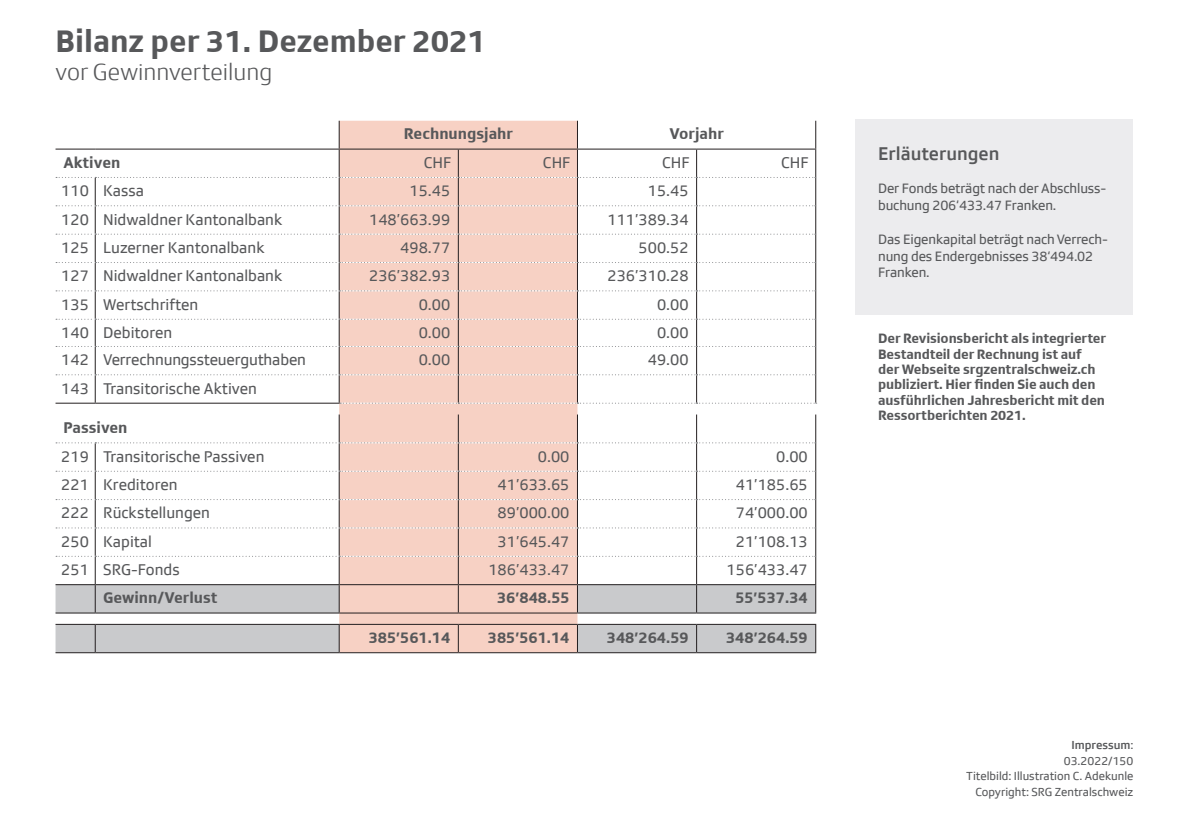
<style>
.page{position:relative;width:1189px;height:837px;background:#fff}
.page>*{position:absolute;margin:0;border:0;box-sizing:border-box;transform-origin:0 0}
.t1{font:700 32px "SRGSSR Type";color:#57585a}
.t2{font:300 24px "SRGSSR Type";color:#57585a}
.t3{font:500 19px "SRGSSR Type";color:#57585a}
.t4{font:16px "SRGSSR Type";color:#57585a}
.t5{font:700 16px "SRGSSR Type";color:#57585a}
.t6{font:700 14px/15.4px "SRGSSR Type";letter-spacing:-.01em;color:#57585a}
.t7{font:14px/16.8px "SRGSSR Type";letter-spacing:-.01em;color:#57585a}
.t8{font:12px/15.4px "SRGSSR Type";color:#57585a;text-align:right}
.t9{font:500 12px "SRGSSR Type";color:#57585a}
.s1{font-weight:400}
</style>
<div class="page">
<div style="left:855px;top:119px;width:278px;height:196px;background:#ececee"></div>
<svg style="left:55px;top:585px;width:760px;height:67px;fill:#c9cacc"></svg>
<svg style="left:95px;top:625px;width:1px;height:27px"></svg>
<svg style="left:338px;top:625px;width:1px;height:27px"></svg>
<svg style="left:458px;top:625px;width:1px;height:27px"></svg>
<svg style="left:577px;top:625px;width:1px;height:27px"></svg>
<svg style="left:696px;top:625px;width:1px;height:27px"></svg>
<svg style="left:815px;top:625px;width:1px;height:27px"></svg>
<hr style="left:55px;top:149px;width:40px;height:1px;background:#231f20">
<hr style="left:55px;top:403px;width:40px;height:1px;background:#231f20">
<hr style="left:55px;top:624px;width:40px;height:1px;background:#231f20">
<hr style="left:95px;top:624px;width:244px;height:1px;background:#231f20">
<hr style="left:339px;top:624px;width:119px;height:1px;background:#231f20">
<hr style="left:458px;top:624px;width:119px;height:1px;background:#231f20">
<hr style="left:577px;top:624px;width:119px;height:1px;background:#231f20">
<hr style="left:696px;top:624px;width:120px;height:1px;background:#231f20">
<hr style="left:55px;top:652px;width:40px;height:1px;background:#231f20">
<hr style="left:95px;top:652px;width:244px;height:1px;background:#231f20">
<hr style="left:339px;top:652px;width:119px;height:1px;background:#231f20">
<hr style="left:458px;top:652px;width:119px;height:1px;background:#231f20">
<hr style="left:577px;top:652px;width:119px;height:1px;background:#231f20">
<hr style="left:696px;top:652px;width:120px;height:1px;background:#231f20">
<hr style="left:55px;top:612px;width:40px;height:1px;background:#231f20">
<hr style="left:95px;top:612px;width:244px;height:1px;background:#231f20">
<hr style="left:339px;top:612px;width:119px;height:1px;background:#231f20">
<hr style="left:458px;top:612px;width:119px;height:1px;background:#231f20">
<hr style="left:577px;top:612px;width:119px;height:1px;background:#231f20">
<hr style="left:696px;top:612px;width:120px;height:1px;background:#231f20">
<svg style="left:56px;top:414px;width:760px;height:198px"></svg>
<hr style="left:55px;top:584px;width:40px;height:1px;background:#231f20">
<hr style="left:95px;top:584px;width:244px;height:1px;background:#231f20">
<hr style="left:339px;top:584px;width:119px;height:1px;background:#231f20">
<hr style="left:458px;top:584px;width:119px;height:1px;background:#231f20">
<hr style="left:577px;top:584px;width:119px;height:1px;background:#231f20">
<hr style="left:696px;top:584px;width:120px;height:1px;background:#231f20">
<svg style="left:56px;top:121px;width:760px;height:283px"></svg>
<p class="t1" style="left:55px;top:22px;width:432px">Bilanz per 31. Dezember 2021</p>
<p class="t2" style="left:55px;top:58px;width:218px">vor Gewinnverteilung</p>
<p class="t5" style="left:404px;top:124px;width:111px">Rechnungsjahr</p>
<p class="t5" style="left:669px;top:124px;width:56px">Vorjahr</p>
<p class="t5" style="left:63px;top:153px;width:58px">Aktiven</p>
<p class="t4" style="left:424px;top:153px;width:29px">CHF</p>
<p class="t4" style="left:543px;top:153px;width:29px">CHF</p>
<p class="t4" style="left:662px;top:153px;width:29px">CHF</p>
<p class="t4" style="left:781px;top:153px;width:29px">CHF</p>
<p class="t4" style="left:61px;top:182px;width:29px">110</p>
<p class="t4" style="left:103px;top:182px;width:42px">Kassa</p>
<p class="t4" style="left:409px;top:182px;width:42px">15.45</p>
<p class="t4" style="left:647px;top:182px;width:42px">15.45</p>
<p class="t4" style="left:61px;top:210px;width:29px">120</p>
<p class="t4" style="left:103px;top:210px;width:181px">Nidwaldner Kantonalbank</p>
<p class="t4" style="left:369px;top:210px;width:83px">148’663.99</p>
<p class="t4" style="left:607px;top:210px;width:83px">111’389.34</p>
<p class="t4" style="left:61px;top:238px;width:29px">125</p>
<p class="t4" style="left:103px;top:238px;width:163px">Luzerner Kantonalbank</p>
<p class="t4" style="left:400px;top:238px;width:52px">498.77</p>
<p class="t4" style="left:638px;top:238px;width:52px">500.52</p>
<p class="t4" style="left:61px;top:267px;width:29px">127</p>
<p class="t4" style="left:103px;top:267px;width:181px">Nidwaldner Kantonalbank</p>
<p class="t4" style="left:369px;top:267px;width:83px">236’382.93</p>
<p class="t4" style="left:607px;top:267px;width:83px">236’310.28</p>
<p class="t4" style="left:61px;top:295px;width:29px">135</p>
<p class="t4" style="left:103px;top:295px;width:97px">Wertschriften</p>
<p class="t4" style="left:418px;top:295px;width:33px">0.00</p>
<p class="t4" style="left:657px;top:295px;width:33px">0.00</p>
<p class="t4" style="left:61px;top:323px;width:29px">140</p>
<p class="t4" style="left:103px;top:323px;width:71px">Debitoren</p>
<p class="t4" style="left:418px;top:323px;width:33px">0.00</p>
<p class="t4" style="left:657px;top:323px;width:33px">0.00</p>
<p class="t4" style="left:61px;top:351px;width:29px">142</p>
<p class="t4" style="left:103px;top:351px;width:204px">Verrechnungssteuerguthaben</p>
<p class="t4" style="left:418px;top:351px;width:33px">0.00</p>
<p class="t4" style="left:647px;top:351px;width:42px">49.00</p>
<p class="t4" style="left:61px;top:379px;width:29px">143</p>
<p class="t4" style="left:103px;top:379px;width:155px">Transitorische Aktiven</p>
<p class="t5" style="left:63px;top:418px;width:66px">Passiven</p>
<p class="t4" style="left:61px;top:447px;width:29px">219</p>
<p class="t4" style="left:103px;top:447px;width:163px">Transitorische Passiven</p>
<p class="t4" style="left:538px;top:447px;width:33px">0.00</p>
<p class="t4" style="left:776px;top:447px;width:33px">0.00</p>
<p class="t4" style="left:61px;top:475px;width:29px">221</p>
<p class="t4" style="left:103px;top:475px;width:76px">Kreditoren</p>
<p class="t4" style="left:497px;top:475px;width:73px">41’633.65</p>
<p class="t4" style="left:735px;top:475px;width:73px">41’185.65</p>
<p class="t4" style="left:61px;top:504px;width:29px">222</p>
<p class="t4" style="left:103px;top:504px;width:108px">Rückstellungen</p>
<p class="t4" style="left:497px;top:504px;width:73px">89’000.00</p>
<p class="t4" style="left:735px;top:504px;width:73px">74’000.00</p>
<p class="t4" style="left:61px;top:532px;width:29px">250</p>
<p class="t4" style="left:103px;top:532px;width:50px">Kapital</p>
<p class="t4" style="left:497px;top:532px;width:73px">31’645.47</p>
<p class="t4" style="left:735px;top:532px;width:73px">21’108.13</p>
<p class="t4" style="left:61px;top:560px;width:29px">251</p>
<p class="t4" style="left:103px;top:560px;width:78px">SRG-Fonds</p>
<p class="t4" style="left:488px;top:560px;width:83px">186’433.47</p>
<p class="t4" style="left:726px;top:560px;width:83px">156’433.47</p>
<p class="t5" style="left:103px;top:588px;width:116px">Gewinn/Verlust</p>
<p class="t5" style="left:497px;top:588px;width:74px">36’848.55</p>
<p class="t5" style="left:735px;top:588px;width:74px">55’537.34</p>
<p class="t5" style="left:368px;top:628px;width:83px">385’561.14</p>
<p class="t5" style="left:488px;top:628px;width:83px">385’561.14</p>
<p class="t5" style="left:606px;top:628px;width:83px">348’264.59</p>
<p class="t5" style="left:725px;top:628px;width:83px">348’264.59</p>
<p class="t3" style="left:878px;top:142px;width:123px">Erläuterungen</p>
<p class="t7" style="left:878px;top:180px;width:229px">Der Fonds beträgt nach der Abschluss-</p>
<p class="t7" style="left:878px;top:197px;width:180px">buchung 206‘433.47 Franken.</p>
<p class="t7" style="left:878px;top:231px;width:231px">Das Eigenkapital beträgt nach Verrech&shy;nung des Endergebnisses 38‘494.02<br>Franken.</p>
<p class="t6" style="left:878px;top:330px;width:229px">Der Revisionsbericht als integrierter Bestandteil der Rechnung ist auf der Webseite srgzentralschweiz.ch publiziert. Hier finden Sie auch den ausführlichen Jahresbericht mit den Ressortberichten 2021.</p>
<p class="t9" style="left:1071px;top:738px;width:63px">Impressum<span class="s1">:</span></p>
<p class="t8" style="left:1063px;top:753px;width:71px">03.2022/150</p>
<p class="t8" style="left:965px;top:768px;width:169px">Titelbild: Illustration C. Adekunle<br>Copyright: SRG Zentralschweiz</p>
</div>
